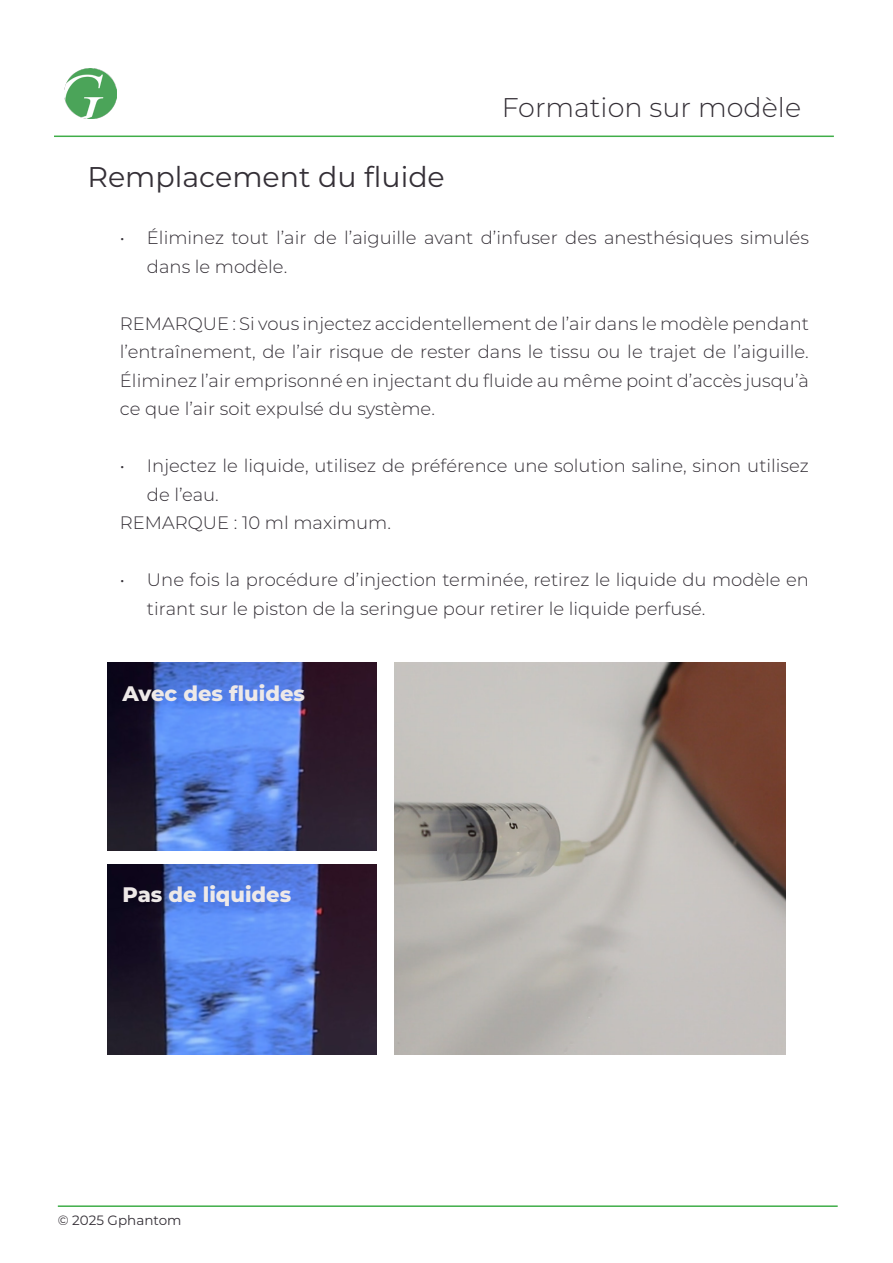
<style>
.page{position:relative;width:893px;height:1263px;background:#fff}
.page>*{position:absolute;margin:0;border:0;box-sizing:border-box;transform-origin:0 0}
.t1{font:28.5px "Montserrat";color:#342f36}
.t2{font:300 27px "Montserrat";color:#342f36}
.t3{font:800 21px "Montserrat";color:#eee9e8}
.t4{font:300 18px/28.5px "Montserrat";color:#342f36}
.t5{font:13.5px "Montserrat";color:#342f36}
</style>
<div class="page">
<img style="left:107px;top:864px;width:269px;height:191px">
<img style="left:107px;top:663px;width:269px;height:187px">
<hr style="left:54px;top:136px;width:780px;height:1px;background:#40ae49">
<img style="left:65px;top:68px;width:52px;height:51px">
<hr style="left:58px;top:1205px;width:780px;height:2px;background:#40ae49">
<img style="left:394px;top:663px;width:392px;height:392px">
<p class="t2" style="left:502px;top:89px;width:301px">Formation sur modèle</p>
<p class="t1" style="left:87px;top:158px;width:359px">Remplacement du fluide</p>
<p class="t4" style="left:147px;top:223px;width:663px;text-indent:-27px">• Éliminez tout l’air de l’aiguille avant d’infuser des anesthésiques simulés dans le modèle.</p>
<p class="t4" style="left:120px;top:309px;width:691px;text-align:justify">REMARQUE : Si vous injectez accidentellement de l’air dans le modèle pendant l’entraînement, de l’air risque de rester dans le tissu ou le trajet de l’aiguille.<br>Éliminez l’air emprisonné en injectant du fluide au même point d’accès jusqu’à ce que l’air soit expulsé du système.</p>
<p class="t4" style="left:147px;top:451px;width:663px;text-indent:-27px">• Injectez le liquide, utilisez de préférence une solution saline, sinon utilisez de l’eau.</p>
<p class="t4" style="left:120px;top:508px;width:273px">REMARQUE : 10 ml maximum.</p>
<p class="t4" style="left:147px;top:565px;width:663px;text-indent:-27px">• Une fois la procédure d’injection terminée, retirez le liquide du modèle en tirant sur le piston de la seringue pour retirer le liquide perfusé.</p>
<p class="t3" style="left:123px;top:678px;width:184px">Avec des fluides</p>
<p class="t3" style="left:123px;top:879px;width:170px">Pas de liquides</p>
<p class="t5" style="left:58px;top:1211px;width:125px">© 2025 Gphantom</p>
</div>
